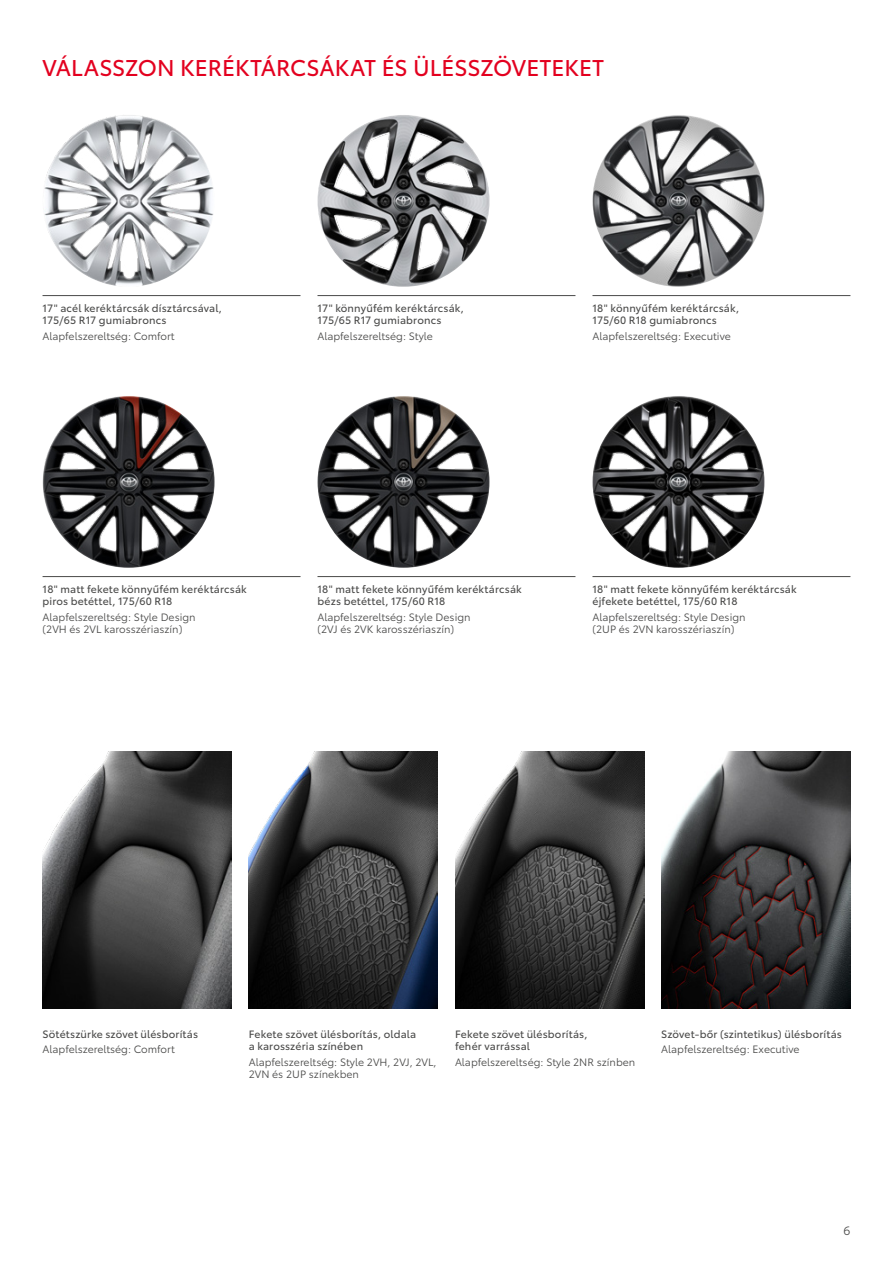
<style>
.page{position:relative;width:893px;height:1263px;background:#fff}
.page>*{position:absolute;margin:0;border:0;box-sizing:border-box;transform-origin:0 0}
.t1{font:22.5px "Toyota Type";letter-spacing:-.005em;color:#e3001f}
.t2{font:12px "Toyota Type";color:#494948}
.t3{font:10.5px/12.6px "Toyota Type";letter-spacing:.015em;color:#494948}
.t4{font:10.5px/12.6px "Toyota Type";color:#494948}
</style>
<div class="page">
<img style="left:43px;top:752px;width:189px;height:256px">
<img style="left:249px;top:752px;width:189px;height:256px">
<img style="left:455px;top:752px;width:189px;height:256px">
<img style="left:661px;top:752px;width:189px;height:256px">
<img style="left:43px;top:115px;width:172px;height:172px;border-radius:86px">
<img style="left:317px;top:115px;width:173px;height:172px;border-radius:86px">
<img style="left:592px;top:115px;width:173px;height:172px;border-radius:86px">
<img style="left:592px;top:396px;width:173px;height:172px;border-radius:86px">
<img style="left:43px;top:396px;width:172px;height:172px;border-radius:86px">
<img style="left:317px;top:396px;width:173px;height:172px;border-radius:86px">
<hr style="left:43px;top:295px;width:257px;height:1px;background:#494948">
<hr style="left:317px;top:295px;width:258px;height:1px;background:#494948">
<hr style="left:592px;top:295px;width:258px;height:1px;background:#494948">
<hr style="left:592px;top:576px;width:258px;height:1px;background:#494948">
<hr style="left:43px;top:576px;width:258px;height:1px;background:#494948">
<hr style="left:317px;top:576px;width:258px;height:1px;background:#494948">
<h1 class="t1" style="left:43px;top:51px;width:563px">VÁLASSZON KERÉKTÁRCSÁKAT ÉS ÜLÉSSZÖVETEKET</h1>
<p class="t3" style="left:43px;top:301px;width:181px">17" acél keréktárcsák dísztárcsával,<br>175/65 R17 gumiabroncs</p>
<p class="t4" style="left:43px;top:329px;width:134px">Alapfelszereltség: Comfort</p>
<p class="t3" style="left:317px;top:301px;width:148px">17" könnyűfém keréktárcsák,<br>175/65 R17 gumiabroncs</p>
<p class="t4" style="left:317px;top:329px;width:117px">Alapfelszereltség: Style</p>
<p class="t3" style="left:592px;top:301px;width:148px">18" könnyűfém keréktárcsák,<br>175/60 R18 gumiabroncs</p>
<p class="t4" style="left:592px;top:329px;width:140px">Alapfelszereltség: Executive</p>
<p class="t3" style="left:43px;top:582px;width:206px">18" matt fekete könnyűfém keréktárcsák piros betéttel, 175/60 R18</p>
<p class="t4" style="left:43px;top:610px;width:155px">Alapfelszereltség: Style Design (2VH és 2VL karosszériaszín)</p>
<p class="t3" style="left:317px;top:582px;width:206px">18" matt fekete könnyűfém keréktárcsák bézs betéttel, 175/60 R18</p>
<p class="t4" style="left:317px;top:610px;width:155px">Alapfelszereltség: Style Design (2VJ és 2VK karosszériaszín)</p>
<p class="t3" style="left:592px;top:582px;width:206px">18" matt fekete könnyűfém keréktárcsák éjfekete betéttel, 175/60 R18</p>
<p class="t4" style="left:592px;top:610px;width:155px">Alapfelszereltség: Style Design (2UP és 2VN karosszériaszín)</p>
<p class="t3" style="left:43px;top:1027px;width:157px">Sötétszürke szövet ülésborítás</p>
<p class="t4" style="left:43px;top:1042px;width:134px">Alapfelszereltség: Comfort</p>
<p class="t3" style="left:249px;top:1027px;width:169px">Fekete szövet ülésborítás, oldala a karosszéria színében</p>
<p class="t4" style="left:249px;top:1055px;width:189px">Alapfelszereltség: Style 2VH, 2VJ, 2VL,<br>2VN és 2UP színekben</p>
<p class="t3" style="left:455px;top:1027px;width:134px">Fekete szövet ülésborítás, fehér varrással</p>
<p class="t4" style="left:455px;top:1055px;width:182px">Alapfelszereltség: Style 2NR színben</p>
<p class="t3" style="left:661px;top:1027px;width:182px">Szövet-bőr (szintetikus) ülésborítás</p>
<p class="t4" style="left:661px;top:1042px;width:140px">Alapfelszereltség: Executive</p>
<p class="t2" style="left:844px;top:1222px;width:8px">6</p>
</div>
